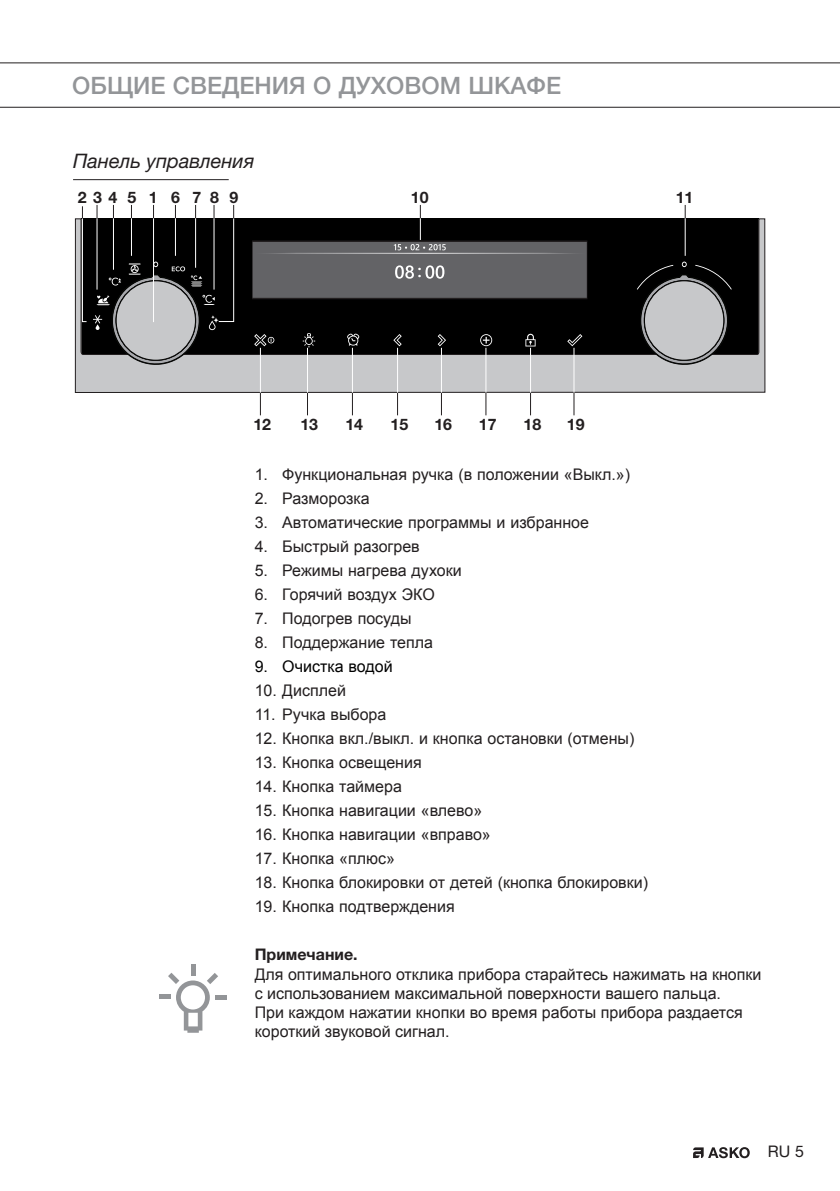
<style>
.page{position:relative;width:840px;height:1191px;background:#fff}
.page>*{position:absolute;margin:0;border:0;box-sizing:border-box;transform-origin:0 0}
.Hoofdkop{font:500 24px "Helvetica Neue LTW1 G";color:#939598}
.Kop_met_lijn{font:italic 20px "Helvetica Neue LTW1 G";color:#231f20}
.Platte_tekst{font:16px/19.2px "Arial";color:#231f20}
.t1{font:16px "Arial";color:#000}
.Platte_tekst-2{font:700 16px "Helvetica Neue LTW1 G";color:#231f20}
.t2{font:16px "Helvetica Neue LTW1 G";color:#231f20}
.t3{font:700 15.8px "Helvetica Neue";color:#231f20}
</style>
<div class="page">
<hr style="left:0;top:62px;width:839px;height:1px;background:#231f20">
<hr style="left:0;top:107px;width:839px;height:1px;background:#231f20">
<svg style="left:693px;top:1147px;width:56px;height:11px"></svg>
<hr style="left:73px;top:179px;width:155px;height:1px;background:#231f20">
<svg style="left:75px;top:218px;width:690px;height:175px;background:#474848"></svg>
<svg style="left:109px;top:262px;width:95px;height:105px;background:#3c3d3d"></svg>
<div style="left:116px;top:281px;width:79px;height:79px;background:#c7c8ca;border-radius:50%"></div>
<div style="left:116px;top:281px;width:79px;height:79px;border:1px solid #050504;border-radius:50%"></div>
<svg style="left:637px;top:274px;width:93px;height:93px;background:#484849"></svg>
<div style="left:644px;top:281px;width:79px;height:79px;background:#c7c8ca;border-radius:50%"></div>
<div style="left:644px;top:281px;width:79px;height:79px;border:1px solid #050504;border-radius:50%"></div>
<hr style="left:81px;top:218px;width:677px;height:1px;background:#000">
<svg style="left:260px;top:393px;width:1px;height:22px"></svg>
<hr style="left:260px;top:348px;width:1px;height:45px;background:#fff">
<svg style="left:307px;top:393px;width:1px;height:22px"></svg>
<hr style="left:307px;top:348px;width:1px;height:45px;background:#fff">
<svg style="left:352px;top:393px;width:1px;height:22px"></svg>
<hr style="left:352px;top:348px;width:1px;height:45px;background:#fff">
<svg style="left:397px;top:393px;width:1px;height:22px"></svg>
<hr style="left:397px;top:348px;width:1px;height:45px;background:#fff">
<svg style="left:441px;top:393px;width:1px;height:22px"></svg>
<hr style="left:441px;top:348px;width:1px;height:45px;background:#fff">
<svg style="left:485px;top:393px;width:1px;height:22px"></svg>
<hr style="left:485px;top:348px;width:1px;height:45px;background:#fff">
<svg style="left:530px;top:393px;width:1px;height:22px"></svg>
<hr style="left:530px;top:348px;width:1px;height:45px;background:#fff">
<svg style="left:573px;top:393px;width:1px;height:22px"></svg>
<hr style="left:573px;top:348px;width:1px;height:45px;background:#fff">
<svg style="left:153px;top:205px;width:1px;height:13px"></svg>
<hr style="left:153px;top:218px;width:1px;height:104px;background:#fff">
<svg style="left:249px;top:205px;width:340px;height:96px;background:#5e5e60"></svg>
<svg style="left:684px;top:205px;width:1px;height:13px"></svg>
<hr style="left:684px;top:218px;width:1px;height:38px;background:#fff">
<svg style="left:175px;top:205px;width:1px;height:13px"></svg>
<hr style="left:175px;top:218px;width:1px;height:38px;background:#fff">
<svg style="left:195px;top:205px;width:1px;height:13px"></svg>
<hr style="left:195px;top:218px;width:1px;height:50px;background:#fff">
<svg style="left:210px;top:205px;width:25px;height:124px;background:#2b2b2b"></svg>
<svg style="left:131px;top:205px;width:1px;height:13px"></svg>
<hr style="left:131px;top:218px;width:1px;height:38px;background:#fff">
<svg style="left:113px;top:205px;width:1px;height:13px"></svg>
<hr style="left:113px;top:218px;width:1px;height:52px;background:#fff">
<svg style="left:97px;top:205px;width:1px;height:13px"></svg>
<hr style="left:97px;top:218px;width:1px;height:71px;background:#fff">
<svg style="left:80px;top:206px;width:7px;height:120px"></svg>
<div style="left:190px;top:964px;width:5px;height:11px;background:#939598"></div>
<div style="left:160px;top:994px;width:11px;height:5px;background:#939598"></div>
<div style="left:215px;top:995px;width:11px;height:5px;background:#939598"></div>
<svg style="left:168px;top:972px;width:50px;height:60px"></svg>
<p class="Hoofdkop" style="left:72px;top:71px;width:490px">ОБЩИЕ СВЕДЕНИЯ О ДУХОВОМ ШКАФЕ</p>
<p class="Kop_met_lijn" style="left:73px;top:149px;width:183px">Панель управления</p>
<p class="t3" style="left:78px;top:188px;width:162px">2345 1 6 789</p>
<p class="t3" style="left:410px;top:188px;width:19px">10</p>
<p class="t3" style="left:675px;top:188px;width:19px">11</p>
<p class="t3" style="left:253px;top:414px;width:19px">12</p>
<p class="t3" style="left:300px;top:414px;width:19px">13</p>
<p class="t3" style="left:345px;top:414px;width:19px">14</p>
<p class="t3" style="left:390px;top:414px;width:19px">15</p>
<p class="t3" style="left:434px;top:414px;width:19px">16</p>
<p class="t3" style="left:478px;top:414px;width:19px">17</p>
<p class="t3" style="left:523px;top:414px;width:19px">18</p>
<p class="t3" style="left:566px;top:414px;width:19px">19</p>
<p class="Platte_tekst" style="left:254px;top:465px;width:377px">1. Функциональная ручка (в положении «Выкл.»)</p>
<p class="Platte_tekst" style="left:254px;top:489px;width:116px">2. Разморозка</p>
<p class="Platte_tekst" style="left:254px;top:513px;width:336px">3. Автоматические программы и избранное</p>
<p class="Platte_tekst" style="left:254px;top:537px;width:166px">4. Быстрый разогрев</p>
<p class="Platte_tekst" style="left:254px;top:561px;width:208px">5. Режимы нагрева духоки</p>
<p class="Platte_tekst" style="left:254px;top:585px;width:181px">6. Горячий воздух ЭКО</p>
<p class="Platte_tekst" style="left:254px;top:609px;width:158px">7. Подогрев посуды</p>
<p class="Platte_tekst" style="left:254px;top:633px;width:180px">8. Поддержание тепла</p>
<p class="t1" style="left:254px;top:656px;width:139px">9. Очистка водой</p>
<p class="Platte_tekst" style="left:254px;top:681px;width:93px">10. Дисплей</p>
<p class="Platte_tekst" style="left:254px;top:705px;width:133px">11. Ручка выбора</p>
<p class="Platte_tekst" style="left:254px;top:729px;width:381px">12. Кнопка вкл./выкл. и кнопка остановки (отмены)</p>
<p class="Platte_tekst" style="left:254px;top:753px;width:168px">13. Кнопка освещения</p>
<p class="Platte_tekst" style="left:254px;top:777px;width:149px">14. Кнопка таймера</p>
<p class="Platte_tekst" style="left:254px;top:801px;width:229px">15. Кнопка навигации «влево»</p>
<p class="Platte_tekst" style="left:254px;top:825px;width:237px">16. Кнопка навигации «вправо»</p>
<p class="Platte_tekst" style="left:254px;top:849px;width:142px">17. Кнопка «плюс»</p>
<p class="Platte_tekst" style="left:254px;top:873px;width:394px">18. Кнопка блокировки от детей (кнопка блокировки)</p>
<p class="Platte_tekst" style="left:254px;top:897px;width:201px">19. Кнопка подтверждения</p>
<p class="Platte_tekst-2" style="left:254px;top:944px;width:104px">Примечание.</p>
<p class="Platte_tekst" style="left:254px;top:964px;width:508px">Для оптимального отклика прибора старайтесь нажимать на кнопки с использованием максимальной поверхности вашего пальца.<br>При каждом нажатии кнопки во время работы прибора раздается короткий звуковой сигнал.</p>
<p class="t2" style="left:767px;top:1141px;width:38px">RU 5</p>
</div>
